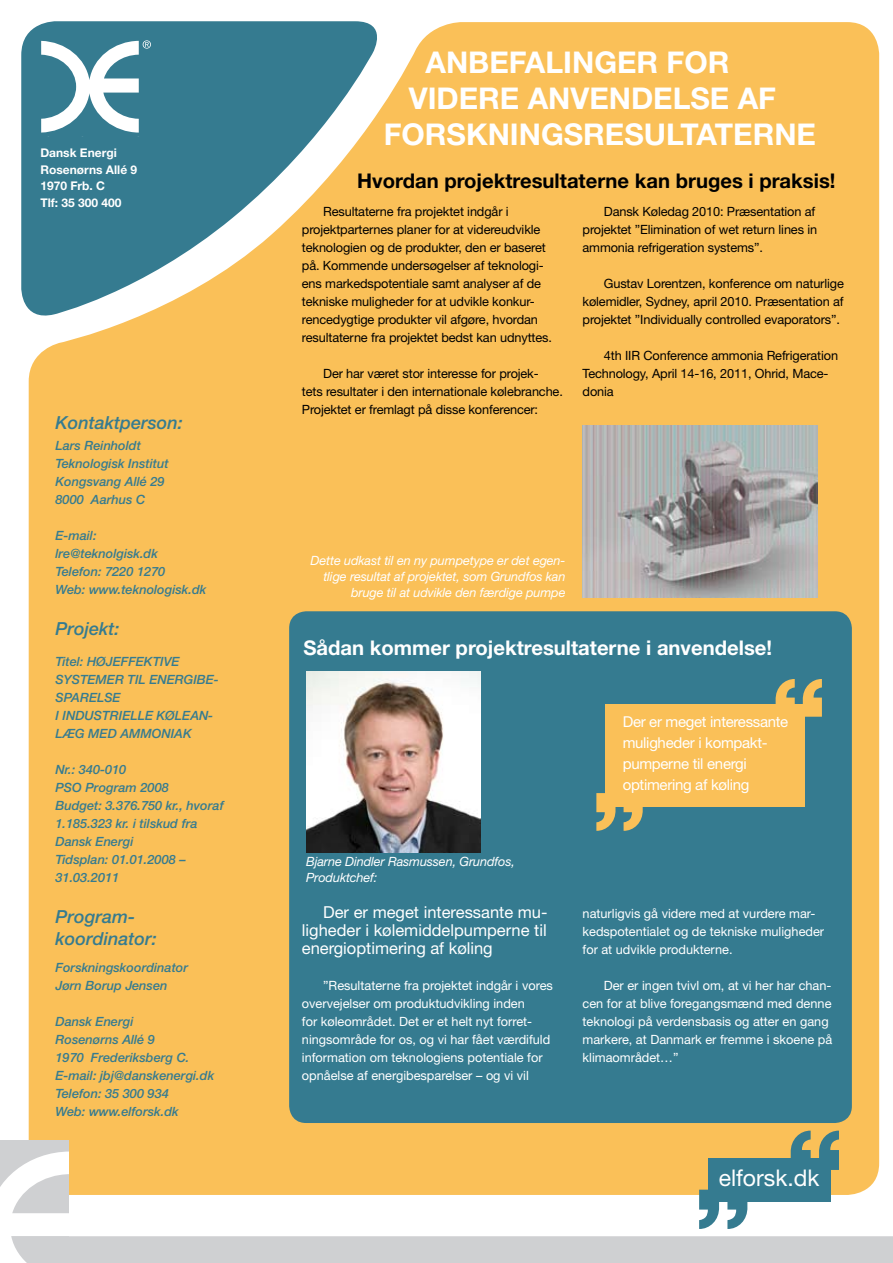
<style>
.page{position:relative;width:893px;height:1263px;background:#fff}
.page>*{position:absolute;margin:0;border:0;box-sizing:border-box;transform-origin:0 0}
.t1{font:700 30px "Helvetica Neue";color:#fff}
.t2{font:23.1px "Helvetica Neue";color:#fff}
.t3{font:700 20.25px "Helvetica Neue";color:#000}
.t4{font:700 20.25px "Helvetica Neue";color:#fff}
.t5{font:italic 500 18px/22.5px "Helvetica Neue";color:#357b90}
.t6{font:16.5px/18px "Helvetica Neue";color:#fff;text-align:justify}
.t7{font:15px/21px "Helvetica Neue";letter-spacing:-.02em;color:#fff}
.t8{font:12.75px/18px "Helvetica Neue";letter-spacing:-.01em;color:#000}
.t9{font:12.75px/18px "Helvetica Neue";color:#fff}
.t10{font:italic 500 12.75px/18px "Helvetica Neue";color:#357b90}
.t11{font:italic 12.75px/15.8px "Helvetica Neue";letter-spacing:-.01em;color:#fff;text-align:right}
.t12{font:700 12px/16.5px "Helvetica Neue";color:#fff}
</style>
<div class="page">
<div style="left:29px;top:22px;width:850px;height:1108px;background:#fac058"></div>
<div style="left:289px;top:611px;width:563px;height:512px;background:#357b90;border-radius:17px"></div>
<svg style="left:21px;top:21px;width:368px;height:301px;background:#819f94"></svg>
<svg style="left:0;top:1130px;width:893px;height:133px"></svg>
<svg style="left:41px;top:40px;width:110px;height:93px"></svg>
<img style="left:306px;top:672px;width:174px;height:180px">
<div style="left:605px;top:704px;width:200px;height:102px;background:#fac058"></div>
<svg style="left:775px;top:679px;width:47px;height:38px"></svg>
<svg style="left:596px;top:793px;width:47px;height:38px"></svg>
<img style="left:583px;top:426px;width:235px;height:171px">
<p class="t12" style="left:40px;top:144px;width:98px">Dansk Energi<br>Rosenørns Allé 9<br>1970 Frb. C<br>Tlf: 35 300 400</p>
<h3 class="t5" style="left:55px;top:412px;width:129px">Kontaktperson:</h3>
<p class="t10" style="left:55px;top:436px;width:115px">Lars Reinholdt<br>Teknologisk Institut<br>Kongsvang Allé 29<br>8000 Aarhus C</p>
<p class="t10" style="left:55px;top:526px;width:152px">E-mail:<br>lre@teknolgisk.dk<br>Telefon: 7220 1270<br>Web: www.teknologisk.dk</p>
<h3 class="t5" style="left:55px;top:617px;width:66px">Projekt:</h3>
<p class="t10" style="left:55px;top:652px;width:165px">Titel: HØJEFFEKTIVE<br>SYSTEMER TIL ENERGIBE-<br>SPARELSE<br>I INDUSTRIELLE KØLEAN-<br>LÆG MED AMMONIAK</p>
<p class="t10" style="left:55px;top:760px;width:170px">Nr.: 340-010<br>PSO Program 2008<br>Budget: 3.376.750 kr., hvoraf<br>1.185.323 kr. i tilskud fra<br>Dansk Energi<br>Tidsplan: 01.01.2008 –<br>31.03.2011</p>
<h3 class="t5" style="left:55px;top:905px;width:103px">Program&shy;koordinator:</h3>
<p class="t10" style="left:55px;top:958px;width:134px">Forskningskoordinator<br>Jørn Borup Jensen</p>
<p class="t10" style="left:55px;top:1012px;width:160px">Dansk Energi<br>Rosenørns Allé 9<br>1970 Frederiksberg C.<br>E-mail: jbj@danskenergi.dk<br>Telefon: 35 300 934<br>Web: www.elforsk.dk</p>
<h1 class="t1" style="left:425px;top:44px;width:305px">An befalinger for</h1>
<h1 class="t1" style="left:409px;top:80px;width:369px">videre anven delse af</h1>
<h1 class="t1" style="left:384px;top:116px;width:411px">forskningsresultaterne</h1>
<h3 class="t3" style="left:357px;top:169px;width:480px">Hvordan projektresultaterne kan bruges i praksis!</h3>
<p class="t8" style="left:302px;top:202px;width:252px;text-indent:21px">Resultaterne fra projektet indgår i projektparternes planer for at videreudvikle teknologien og de produkter, den er baseret på. Kommende undersøgelser af teknologi&shy;ens markedspotentiale samt analyser af de tekniske muligheder for at udvikle konkur&shy;rencedygtige produkter vil afgøre, hvordan resultaterne fra projektet bedst kan udnyttes.</p>
<p class="t8" style="left:302px;top:364px;width:262px;text-indent:21px">Der har været stor interesse for projek-<br>tets resultater i den internationale kølebranche.<br>Projektet er fremlagt på disse konferencer:</p>
<p class="t8" style="left:583px;top:202px;width:236px;text-indent:21px">Dansk Køledag 2010: Præsentation af projektet ”Elimination of wet return lines in ammonia refrigeration systems”.</p>
<p class="t8" style="left:583px;top:274px;width:263px;text-align:justify;text-indent:21px">Gustav Lorentzen, konference om naturlige kølemidler, Sydney, april 2010. Præsentation af projektet ”Individually controlled evaporators”.</p>
<p class="t8" style="left:583px;top:346px;width:257px;text-indent:21px">4th IIR Conference ammonia Refrigeration<br>Technology, April 14-16, 2011, Ohrid, Mace&shy;donia</p>
<p class="t11" style="left:311px;top:553px;width:256px">Dette udkast til en ny pumpetype er det egen&shy;tlige resultat af projektet, som Grundfos kan bruge til at udvikle den færdige pumpe</p>
<h3 class="t4" style="left:303px;top:635px;width:470px">Sådan kommer projektresultaterne i anvendelse!</h3>
<p class="t11" style="left:306px;top:853px;width:210px;text-align:left">Bjarne Dindler Rasmussen, Grundfos,<br>Produktchef:</p>
<p class="t6" style="left:302px;top:903px;width:247px;text-indent:21px">Der er meget interessante mu&shy;ligheder i kølemiddelpumperne til energioptimering af køling</p>
<p class="t9" style="left:302px;top:976px;width:253px;text-indent:21px">”Resultaterne fra projektet indgår i vores overvejelser om produktudvikling inden<br>for køleområdet. Det er et helt nyt forret&shy;ningsområde for os, og vi har fået værdifuld information om teknologiens potentiale for opnåelse af energibesparelser – og vi vil</p>
<p class="t7" style="left:623px;top:711px;width:167px">Der er meget interessante muligheder i kompakt&shy;pumperne til energi optimering af køling</p>
<p class="t9" style="left:583px;top:904px;width:243px">naturligvis gå videre med at vurdere mar&shy;kedspotentialet og de tekniske muligheder for at udvikle produkterne.</p>
<p class="t9" style="left:583px;top:976px;width:251px;text-indent:21px">Der er ingen tvivl om, at vi her har chan&shy;cen for at blive foregangsmænd med denne teknologi på verdensbasis og atter en gang markere, at Danmark er fremme i skoene på klimaområdet…”</p>
<h2 class="t2" style="left:719px;top:1164px;width:102px">elforsk.dk</h2>
</div>
